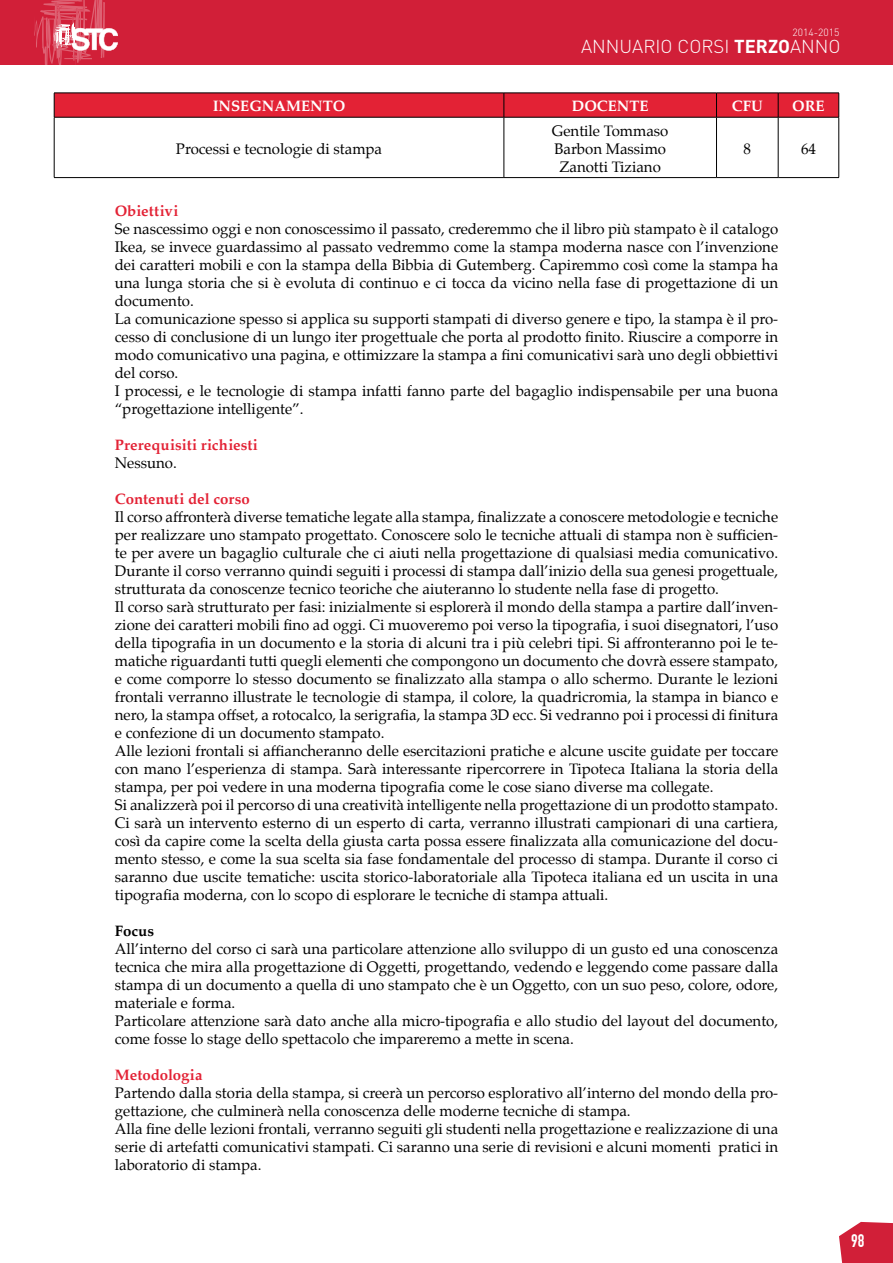
<style>
.page{position:relative;width:893px;height:1263px;background:#fff}
.page>*{position:absolute;margin:0;border:0;box-sizing:border-box;transform-origin:0 0}
.t1{font:300 18.45px "DIN";color:#fff}
.t2{font:700 17.85px "DIN Condensed";color:#fff}
.t3{font:15px/18px "Palatino";color:#000}
.t4{font:700 15px "Palatino";letter-spacing:.005em;color:#e32235}
.t5{font:700 15px "Palatino";color:#fff}
.t6{font:700 15px "Palatino";color:#000}
.t7{font:300 10.35px "DIN";color:#fff}
.s1{font-weight:700}
</style>
<div class="page">
<svg style="left:839px;top:1222px;width:54px;height:41px;background:#d5344b"></svg>
<div style="left:0;top:0;width:893px;height:65px;background:#d11f38"></div>
<svg style="left:34px;top:0;width:84px;height:65px"></svg>
<hr style="left:54px;top:117px;width:450px;height:1px;background:#000">
<hr style="left:504px;top:117px;width:212px;height:1px;background:#000">
<hr style="left:716px;top:117px;width:62px;height:1px;background:#000">
<hr style="left:778px;top:117px;width:61px;height:1px;background:#000">
<svg style="left:54px;top:93px;width:785px;height:24px;background:#db2033"></svg>
<hr style="left:54px;top:117px;width:1px;height:60px;background:#000">
<hr style="left:504px;top:117px;width:1px;height:60px;background:#000">
<hr style="left:716px;top:117px;width:1px;height:60px;background:#000">
<hr style="left:778px;top:117px;width:1px;height:60px;background:#000">
<hr style="left:838px;top:117px;width:1px;height:60px;background:#000">
<hr style="left:54px;top:177px;width:450px;height:1px;background:#000">
<hr style="left:504px;top:177px;width:212px;height:1px;background:#000">
<hr style="left:716px;top:177px;width:62px;height:1px;background:#000">
<hr style="left:778px;top:177px;width:61px;height:1px;background:#000">
<p class="t7" style="left:793px;top:26px;width:49px">2014-2015</p>
<p class="t1" style="left:581px;top:35px;width:261px">ANNUARIO CORSI <span class="s1">TERZO</span>ANNO</p>
<p class="t5" style="left:213px;top:93px;width:134px">INSEGNAMENTO</p>
<p class="t5" style="left:572px;top:93px;width:78px">DOCENTE</p>
<p class="t5" style="left:732px;top:93px;width:32px">CFU</p>
<p class="t5" style="left:792px;top:93px;width:34px">ORE</p>
<p class="t3" style="left:176px;top:139px;width:208px">Processi e tecnologie di stampa</p>
<p class="t3" style="left:552px;top:121px;width:118px;text-align:center">Gentile Tommaso<br>Barbon Massimo<br>Zanotti Tiziano</p>
<p class="t3" style="left:744px;top:139px;width:9px">8</p>
<p class="t3" style="left:801px;top:139px;width:16px">64</p>
<p class="t4" style="left:115px;top:198px;width:65px">Obiettivi</p>
<p class="t3" style="left:115px;top:220px;width:665px">Se nascessimo oggi e non conoscessimo il passato, crederemmo che il libro più stampato è il catalogo Ikea, se invece guardassimo al passato vedremmo come la stampa moderna nasce con l’invenzione dei caratteri mobili e con la stampa della Bibbia di Gutemberg. Capiremmo così come la stampa ha una lunga storia che si è evoluta di continuo e ci tocca da vicino nella fase di progettazione di un documento.<br>La comunicazione spesso si applica su supporti stampati di diverso genere e tipo, la stampa è il pro&shy;cesso di conclusione di un lungo iter progettuale che porta al prodotto finito. Riuscire a comporre in modo comunicativo una pagina, e ottimizzare la stampa a fini comunicativi sarà uno degli obbiettivi del corso.<br>I processi, e le tecnologie di stampa infatti fanno parte del bagaglio indispensabile per una buona “progettazione intelligente”.</p>
<p class="t4" style="left:115px;top:432px;width:144px">Prerequisiti richiesti</p>
<p class="t3" style="left:115px;top:454px;width:64px">Nessuno.</p>
<p class="t4" style="left:115px;top:486px;width:137px">Contenuti del corso</p>
<p class="t3" style="left:115px;top:508px;width:665px">Il corso affronterà diverse tematiche legate alla stampa, finalizzate a conoscere metodologie e tecniche per realizzare uno stampato progettato. Conoscere solo le tecniche attuali di stampa non è sufficien&shy;te per avere un bagaglio culturale che ci aiuti nella progettazione di qualsiasi media comunicativo.<br>Durante il corso verranno quindi seguiti i processi di stampa dall’inizio della sua genesi progettuale, strutturata da conoscenze tecnico teoriche che aiuteranno lo studente nella fase di progetto.<br>Il corso sarà strutturato per fasi: inizialmente si esplorerà il mondo della stampa a partire dall’inven&shy;zione dei caratteri mobili fino ad oggi. Ci muoveremo poi verso la tipografia, i suoi disegnatori, l’uso della tipografia in un documento e la storia di alcuni tra i più celebri tipi. Si affronteranno poi le te&shy;matiche riguardanti tutti quegli elementi che compongono un documento che dovrà essere stampato, e come comporre lo stesso documento se finalizzato alla stampa o allo schermo. Durante le lezioni frontali verranno illustrate le tecnologie di stampa, il colore, la quadricromia, la stampa in bianco e nero, la stampa offset, a rotocalco, la serigrafia, la stampa 3D ecc. Si vedranno poi i processi di finitura e confezione di un documento stampato.<br>Alle lezioni frontali si affiancheranno delle esercitazioni pratiche e alcune uscite guidate per toccare con mano l’esperienza di stampa. Sarà interessante ripercorrere in Tipoteca Italiana la storia della stampa, per poi vedere in una moderna tipografia come le cose siano diverse ma collegate.<br>Si analizzerà poi il percorso di una creatività intelligente nella progettazione di un prodotto stampato.<br>Ci sarà un intervento esterno di un esperto di carta, verranno illustrati campionari di una cartiera, così da capire come la scelta della giusta carta possa essere finalizzata alla comunicazione del docu&shy;mento stesso, e come la sua scelta sia fase fondamentale del processo di stampa. Durante il corso ci saranno due uscite tematiche: uscita storico-laboratoriale alla Tipoteca italiana ed un uscita in una tipografia moderna, con lo scopo di esplorare le tecniche di stampa attuali.</p>
<p class="t6" style="left:115px;top:918px;width:41px">Focus</p>
<p class="t3" style="left:115px;top:940px;width:665px">All’interno del corso ci sarà una particolare attenzione allo sviluppo di un gusto ed una conoscenza tecnica che mira alla progettazione di Oggetti, progettando, vedendo e leggendo come passare dalla stampa di un documento a quella di uno stampato che è un Oggetto, con un suo peso, colore, odore, materiale e forma.<br>Particolare attenzione sarà dato anche alla micro-tipografia e allo studio del layout del documento, come fosse lo stage dello spettacolo che impareremo a mette in scena.</p>
<p class="t4" style="left:115px;top:1062px;width:89px">Metodologia</p>
<p class="t3" style="left:115px;top:1084px;width:665px">Partendo dalla storia della stampa, si creerà un percorso esplorativo all’interno del mondo della pro&shy;gettazione, che culminerà nella conoscenza delle moderne tecniche di stampa.<br>Alla fine delle lezioni frontali, verranno seguiti gli studenti nella progettazione e realizzazione di una serie di artefatti comunicativi stampati. Ci saranno una serie di revisioni e alcuni momenti pratici in laboratorio di stampa.</p>
<p class="t2" style="left:851px;top:1230px;width:15px">98</p>
</div>
